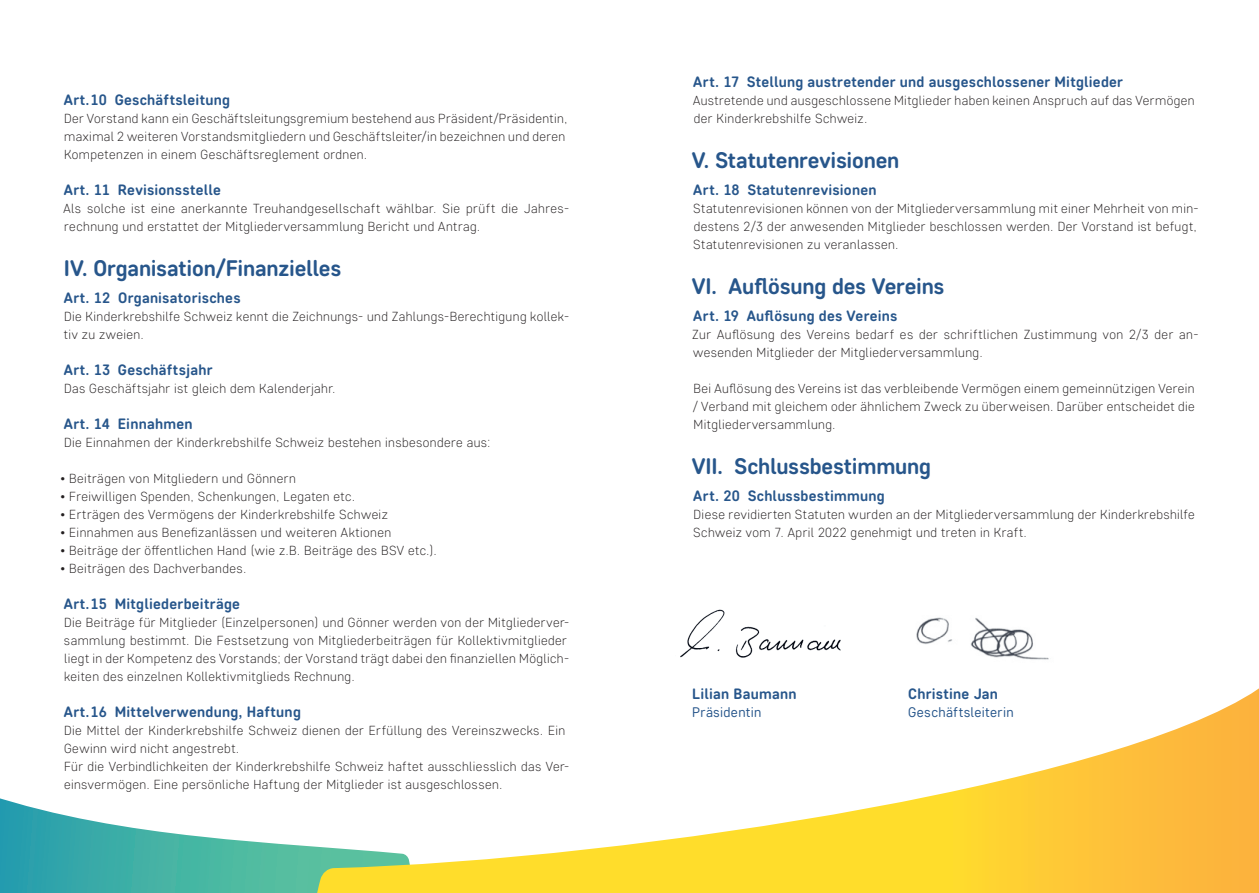
<style>
.page{position:relative;width:1259px;height:893px;background:#fff}
.page>*{position:absolute;margin:0;border:0;box-sizing:border-box;transform-origin:0 0}
.t1{font:700 22.5px "Core Sans DS55";letter-spacing:-.01em;color:#27568b}
.t2{font:700 15px "Core Sans DS55";letter-spacing:.015em;color:#27568b}
.t3{font:13.8px "Core Sans DS35";letter-spacing:.02em;color:#27568b}
.t4{font:300 13.2px/18px "Core Sans DS25";letter-spacing:.03em;color:#231f20}
</style>
<div class="page">
<svg style="left:0;top:798px;width:315px;height:95px"></svg>
<svg style="left:315px;top:688px;width:944px;height:205px"></svg>
<img style="left:680px;top:609px;width:161px;height:49px">
<img style="left:916px;top:617px;width:133px;height:43px">
<p class="t2" style="left:64px;top:90px;width:168px">Art.10 Geschäftsleitung</p>
<p class="t4" style="left:64px;top:109px;width:505px">Der Vorstand kann ein Geschäftsleitungsgremium bestehend aus Präsident/Präsidentin, maximal 2 weiteren Vorstandsmitgliedern und Geschäftsleiter/in bezeichnen und deren<br>Kompetenzen in einem Geschäftsreglement ordnen.</p>
<p class="t2" style="left:64px;top:180px;width:159px">Art. 11 Revisionsstelle</p>
<p class="t4" style="left:64px;top:199px;width:507px">Als solche ist eine anerkannte Treuhandgesellschaft wählbar. Sie prüft die Jahres&shy;rechnung und erstattet der Mitgliederversammlung Bericht und Antrag.</p>
<h1 class="t1" style="left:64px;top:254px;width:279px">IV. Organisation/Finanzielles</h1>
<p class="t2" style="left:64px;top:288px;width:178px">Art. 12 Organisatorisches</p>
<p class="t4" style="left:64px;top:307px;width:507px">Die Kinderkrebshilfe Schweiz kennt die Zeichnungs- und Zahlungs-Berechtigung kollek&shy;tiv zu zweien.</p>
<p class="t2" style="left:64px;top:360px;width:150px">Art. 13 Geschäftsjahr</p>
<p class="t4" style="left:64px;top:379px;width:273px">Das Geschäftsjahr ist gleich dem Kalenderjahr.</p>
<p class="t2" style="left:64px;top:414px;width:130px">Art. 14 Einnahmen</p>
<p class="t4" style="left:64px;top:433px;width:428px">Die Einnahmen der Kinderkrebshilfe Schweiz bestehen insbesondere aus:</p>
<p class="t4" style="left:61px;top:469px;width:237px">• Beiträgen von Mitgliedern und Gönnern</p>
<p class="t4" style="left:61px;top:487px;width:296px">• Freiwilligen Spenden, Schenkungen, Legaten etc.</p>
<p class="t4" style="left:61px;top:505px;width:329px">• Erträgen des Vermögens der Kinderkrebshilfe Schweiz</p>
<p class="t4" style="left:61px;top:523px;width:332px">• Einnahmen aus Benefizanlässen und weiteren Aktionen</p>
<p class="t4" style="left:61px;top:541px;width:378px">• Beiträge der öffentlichen Hand (wie z.B. Beiträge des BSV etc.).</p>
<p class="t4" style="left:61px;top:559px;width:187px">• Beiträgen des Dachverbandes.</p>
<p class="t2" style="left:64px;top:594px;width:178px">Art.15 Mitgliederbeiträge</p>
<p class="t4" style="left:64px;top:613px;width:507px">Die Beiträge für Mitglieder (Einzelpersonen) und Gönner werden von der Mitgliederver&shy;sammlung bestimmt. Die Festsetzung von Mitgliederbeiträgen für Kollektivmitglieder liegt in der Kompetenz des Vorstands; der Vorstand trägt dabei den finanziellen Möglich&shy;keiten des einzelnen Kollektivmitglieds Rechnung.</p>
<p class="t2" style="left:64px;top:702px;width:239px">Art.16 Mittelverwendung, Haftung</p>
<p class="t4" style="left:64px;top:721px;width:506px">Die Mittel der Kinderkrebshilfe Schweiz dienen der Erfüllung des Vereinszwecks. Ein Gewinn wird nicht angestrebt.<br>Für die Verbindlichkeiten der Kinderkrebshilfe Schweiz haftet ausschliesslich das Ver&shy;einsvermögen. Eine persönliche Haftung der Mitglieder ist ausgeschlossen.</p>
<p class="t2" style="left:693px;top:72px;width:431px">Art. 17 Stellung austretender und ausgeschlossener Mitglieder</p>
<p class="t4" style="left:693px;top:91px;width:503px">Austretende und ausgeschlossene Mitglieder haben keinen Anspruch auf das Vermögen der Kinderkrebshilfe Schweiz.</p>
<h1 class="t1" style="left:692px;top:146px;width:209px">V. Statutenrevisionen</h1>
<p class="t2" style="left:693px;top:180px;width:185px">Art. 18 Statutenrevisionen</p>
<p class="t4" style="left:693px;top:199px;width:507px">Statutenrevisionen können von der Mitgliederversammlung mit einer Mehrheit von min&shy;destens 2/3 der anwesenden Mitglieder beschlossen werden. Der Vorstand ist befugt,<br>Statutenrevisionen zu veranlassen.</p>
<h1 class="t1" style="left:692px;top:272px;width:254px">VI. Auflösung des Vereins</h1>
<p class="t2" style="left:693px;top:306px;width:205px">Art. 19 Auflösung des Vereins</p>
<p class="t4" style="left:692px;top:325px;width:508px">Zur Auflösung des Vereins bedarf es der schriftlichen Zustimmung von 2/3 der an&shy;wesenden Mitglieder der Mitgliederversammlung.</p>
<p class="t4" style="left:693px;top:379px;width:503px;text-align:justify">Bei Auflösung des Vereins ist das verbleibende Vermögen einem gemeinnützigen Verein / Verband mit gleichem oder ähnlichem Zweck zu überweisen. Darüber entscheidet die Mitgliederversammlung.</p>
<h1 class="t1" style="left:692px;top:452px;width:241px">VII. Schlussbestimmung</h1>
<p class="t2" style="left:693px;top:486px;width:193px">Art. 20 Schlussbestimmung</p>
<p class="t4" style="left:693px;top:505px;width:503px">Diese revidierten Statuten wurden an der Mitgliederversammlung der Kinderkrebshilfe<br>Schweiz vom 7. April 2022 genehmigt und treten in Kraft.</p>
<p class="t2" style="left:692px;top:684px;width:106px">Lilian Baumann</p>
<p class="t2" style="left:908px;top:684px;width:91px">Christine Jan</p>
<p class="t3" style="left:692px;top:703px;width:71px">Präsidentin</p>
<p class="t3" style="left:908px;top:703px;width:107px">Geschäftsleiterin</p>
</div>
